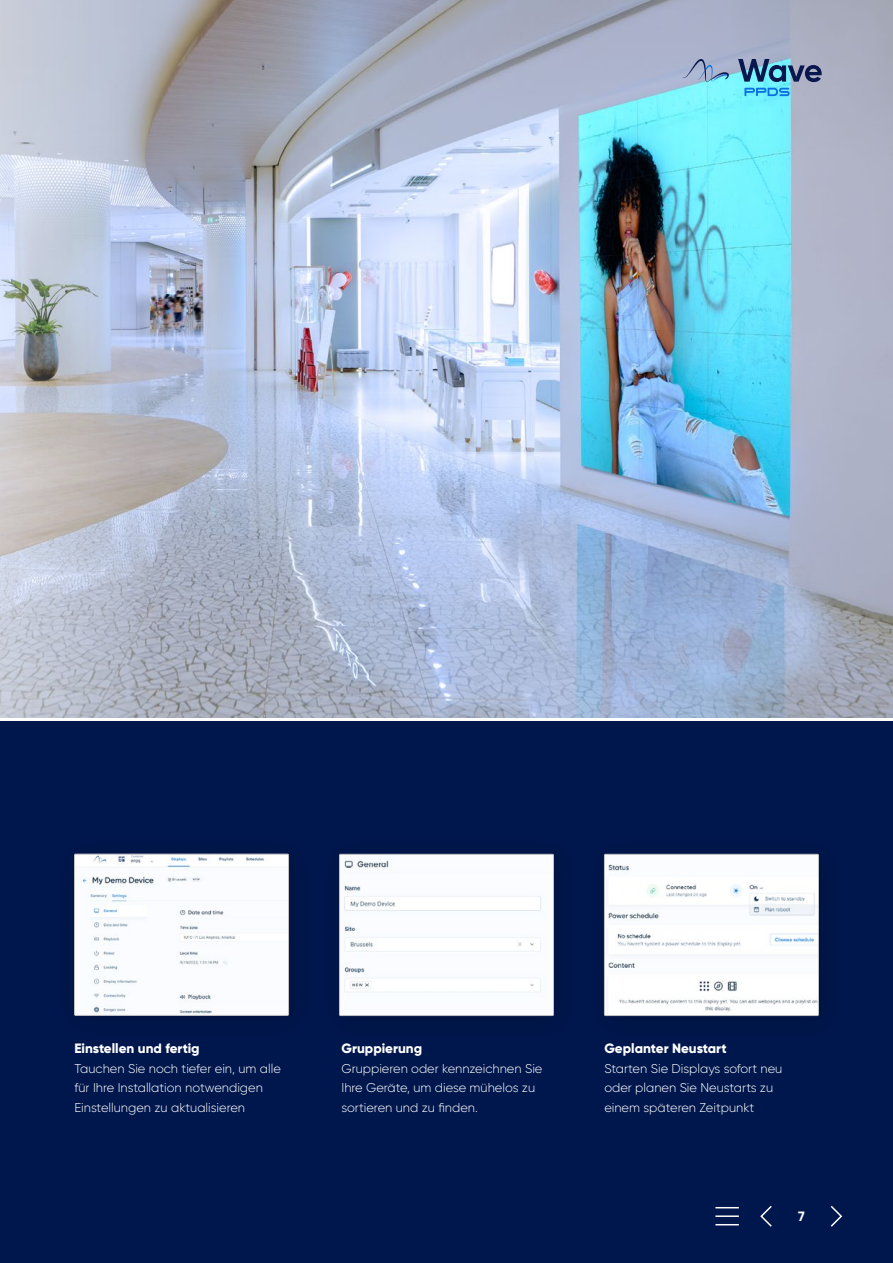
<style>
.page{position:relative;width:893px;height:1263px;background:#fff}
.page>*{position:absolute;margin:0;border:0;box-sizing:border-box;transform-origin:0 0}
.t1{font:800 13.5px "Gilroy";color:#fff}
.t2{font:700 13.5px "Gilroy";color:#fff}
.t3{font:300 12.75px/19.5px "Gilroy";color:#fff}
</style>
<div class="page">
<div style="left:0;top:722px;width:893px;height:541px;background:#00174d"></div>
<svg style="left:760px;top:1205px;width:12px;height:22px"></svg>
<svg style="left:830px;top:1205px;width:13px;height:22px"></svg>
<svg style="left:715px;top:1207px;width:24px;height:1px"></svg>
<hr style="left:715px;top:1215px;width:24px;height:2px;background:#fff">
<svg style="left:715px;top:1224px;width:24px;height:1px"></svg>
<img style="left:0;top:0;width:893px;height:717px">
<div style="left:341px;top:856px;width:211px;height:158px;background:#fbfcff"></div>
<div style="left:339px;top:854px;width:215px;height:162px;border:1px solid #c3c3c3"></div>
<img style="left:606px;top:856px;width:211px;height:158px">
<div style="left:604px;top:854px;width:215px;height:162px;border:1px solid #c3c3c3"></div>
<img style="left:76px;top:856px;width:211px;height:157px">
<div style="left:74px;top:854px;width:215px;height:161px;border:1px solid #c3c3c3"></div>
<svg style="left:682px;top:59px;width:49px;height:23px"></svg>
<svg style="left:744px;top:88px;width:46px;height:8px"></svg>
<svg style="left:738px;top:59px;width:84px;height:23px;background:#567c9d"></svg>
<p class="t1" style="left:74px;top:1040px;width:127px">Einstellen und fertig</p>
<p class="t3" style="left:74px;top:1058px;width:208px">Tauchen Sie noch tiefer ein, um alle für Ihre Installation notwendigen<br>Einstellungen zu aktualisieren</p>
<p class="t1" style="left:341px;top:1040px;width:82px">Gruppierung</p>
<p class="t3" style="left:341px;top:1058px;width:202px">Gruppieren oder kennzeichnen Sie<br>Ihre Geräte, um diese mühelos zu sortieren und zu finden.</p>
<p class="t1" style="left:604px;top:1040px;width:124px">Geplanter Neustart</p>
<p class="t3" style="left:604px;top:1058px;width:180px">Starten Sie Displays sofort neu oder planen Sie Neustarts zu einem späteren Zeitpunkt</p>
<p class="t2" style="left:798px;top:1208px;width:8px">7</p>
</div>
